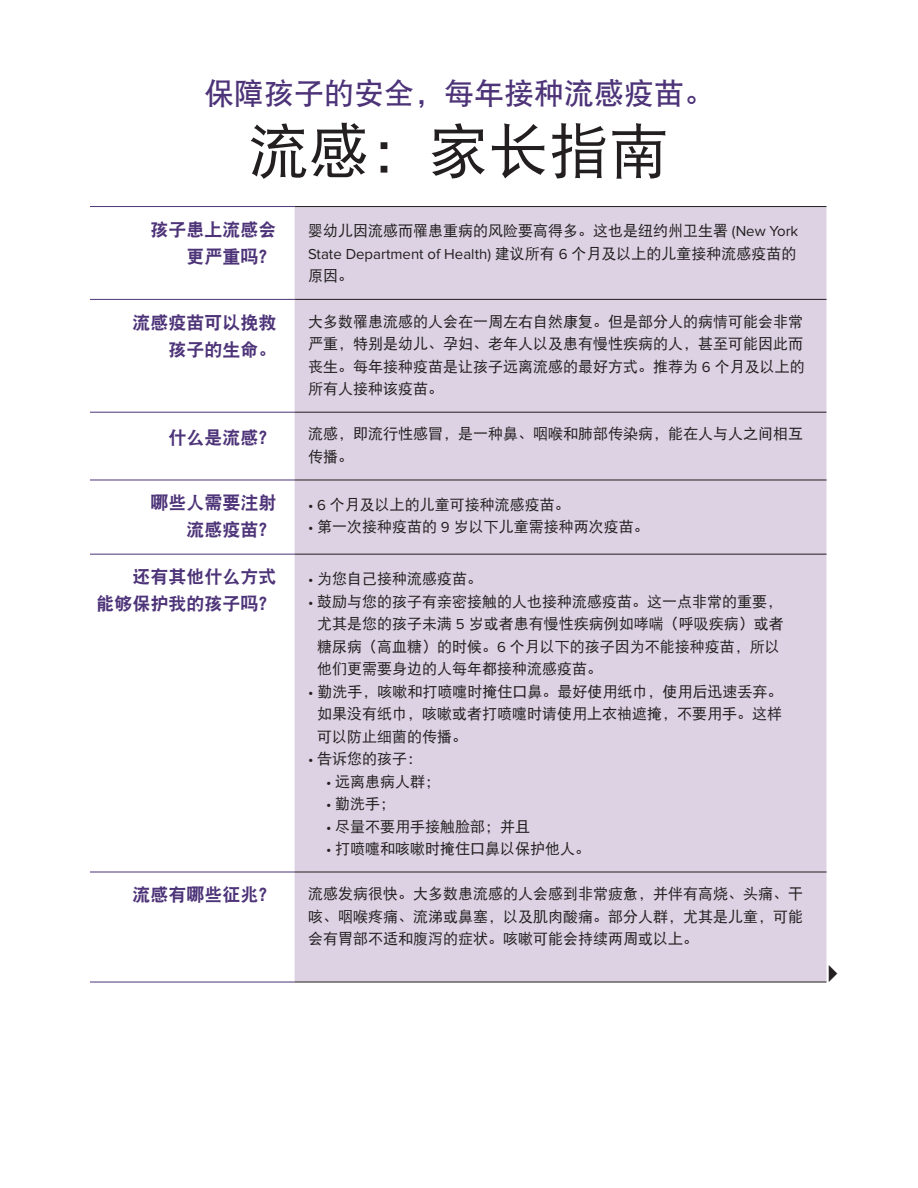
<style>
.page{position:relative;width:918px;height:1188px;background:#fff}
.page>*{position:absolute;margin:0;border:0;box-sizing:border-box;transform-origin:0 0}
.t1{font:60px "DFP Hei W5";color:#231f20}
.t2{font:30px "DFP Hei W7";color:#4d3378}
.t3{font:18px/27px "DFP Hei W9";color:#4d3378;text-align:right}
.indent_bullets_1{font:15px/22.5px "DFP Hei W5";color:#231f20}
.indent_bullets_2{font:15px "DFP Hei W5";color:#231f20}
.s1{font-family:"Proxima Nova"}
</style>
<div class="page">
<div style="left:295px;top:207px;width:531px;height:775px;background:#dcd2e3"></div>
<hr style="left:90px;top:206px;width:205px;height:1px;background:#4d3378">
<hr style="left:90px;top:299px;width:205px;height:1px;background:#4d3378">
<hr style="left:90px;top:412px;width:205px;height:1px;background:#4d3378">
<hr style="left:90px;top:480px;width:205px;height:1px;background:#4d3378">
<hr style="left:90px;top:554px;width:205px;height:1px;background:#4d3378">
<hr style="left:90px;top:872px;width:205px;height:1px;background:#4d3378">
<hr style="left:90px;top:982px;width:205px;height:1px;background:#4d3378">
<hr style="left:295px;top:206px;width:531px;height:1px;background:#231f20">
<hr style="left:295px;top:299px;width:531px;height:1px;background:#231f20">
<hr style="left:295px;top:412px;width:531px;height:1px;background:#231f20">
<hr style="left:295px;top:480px;width:531px;height:1px;background:#231f20">
<hr style="left:295px;top:554px;width:531px;height:1px;background:#231f20">
<hr style="left:295px;top:872px;width:531px;height:1px;background:#231f20">
<hr style="left:295px;top:982px;width:531px;height:1px;background:#231f20">
<p class="t2" style="left:204px;top:78px;width:511px">保障孩子的安全，每年接种流感疫苗。</p>
<p class="t1" style="left:249px;top:121px;width:422px">流感：家长指南</p>
<p class="t3" style="left:151px;top:216px;width:127px">孩子患上流感会更严重吗？</p>
<p class="indent_bullets_1" style="left:308px;top:220px;width:492px">婴幼儿因流感而罹患重病的风险要高得多。这也是纽约州卫生署 <span class="s1">(New York<br>State Department of Health)</span> 建议所有 <span class="s1">6</span> 个月及以上的儿童接种流感疫苗的原因。</p>
<p class="t3" style="left:133px;top:309px;width:145px">流感疫苗可以挽救孩子的生命。</p>
<p class="indent_bullets_1" style="left:308px;top:310px;width:498px;text-align:justify">大多数罹患流感的人会在一周左右自然康复。但是部分人的病情可能会非常严重，特别是幼儿、孕妇、老年人以及患有慢性疾病的人，甚至可能因此而丧生。每年接种疫苗是让孩子远离流感的最好方式。推荐为 <span class="s1">6</span> 个月及以上的所有人接种该疫苗。</p>
<p class="t3" style="left:169px;top:424px;width:109px">什么是流感？</p>
<p class="indent_bullets_1" style="left:308px;top:423px;width:497px">流感，即流行性感冒，是一种鼻、咽喉和肺部传染病，能在人与人之间相互传播。</p>
<p class="t3" style="left:151px;top:489px;width:127px">哪些人需要注射流感疫苗？</p>
<p class="indent_bullets_1" style="left:308px;top:493px;width:263px"><span class="s1">• 6</span> 个月及以上的儿童可接种流感疫苗。</p>
<p class="indent_bullets_1" style="left:308px;top:516px;width:342px"><span class="s1">•</span> 第一次接种疫苗的 <span class="s1">9</span> 岁以下儿童需接种两次疫苗。</p>
<p class="t3" style="left:97px;top:563px;width:181px">还有其他什么方式<br>能够保护我的孩子吗？</p>
<p class="indent_bullets_1" style="left:308px;top:567px;width:176px"><span class="s1">•</span> 为您自己接种流感疫苗。</p>
<p class="indent_bullets_1" style="left:317px;top:590px;width:468px;text-indent:-9px"><span class="s1">•</span> 鼓励与您的孩子有亲密接触的人也接种流感疫苗。这一点非常的重要，尤其是您的孩子未满 <span class="s1">5</span> 岁或者患有慢性疾病例如哮喘（呼吸疾病）或者糖尿病（高血糖）的时候。<span class="s1">6</span> 个月以下的孩子因为不能接种疫苗，所以他们更需要身边的人每年都接种流感疫苗。</p>
<p class="indent_bullets_1" style="left:317px;top:680px;width:467px;text-align:justify;text-indent:-9px"><span class="s1">•</span> 勤洗手，咳嗽和打喷嚏时掩住口鼻。最好使用纸巾，使用后迅速丢弃。如果没有纸巾，咳嗽或者打喷嚏时请使用上衣袖遮掩，不要用手。这样可以防止细菌的传播。</p>
<p class="indent_bullets_1" style="left:308px;top:747px;width:116px"><span class="s1">•</span> 告诉您的孩子：</p>
<p class="indent_bullets_2" style="left:326px;top:774px;width:116px"><span class="s1">•</span> 远离患病人群；</p>
<p class="indent_bullets_2" style="left:326px;top:796px;width:71px"><span class="s1">•</span> 勤洗手；</p>
<p class="indent_bullets_2" style="left:326px;top:819px;width:206px"><span class="s1">•</span> 尽量不要用手接触脸部；并且</p>
<p class="indent_bullets_2" style="left:326px;top:841px;width:266px"><span class="s1">•</span> 打喷嚏和咳嗽时掩住口鼻以保护他人。</p>
<p class="t3" style="left:133px;top:881px;width:145px">流感有哪些征兆？</p>
<p class="indent_bullets_1" style="left:308px;top:883px;width:497px;text-align:justify">流感发病很快。大多数患流感的人会感到非常疲惫，并伴有高烧、头痛、干咳、咽喉疼痛、流涕或鼻塞，以及肌肉酸痛。部分人群，尤其是儿童，可能会有胃部不适和腹泻的症状。咳嗽可能会持续两周或以上。</p>
</div>
